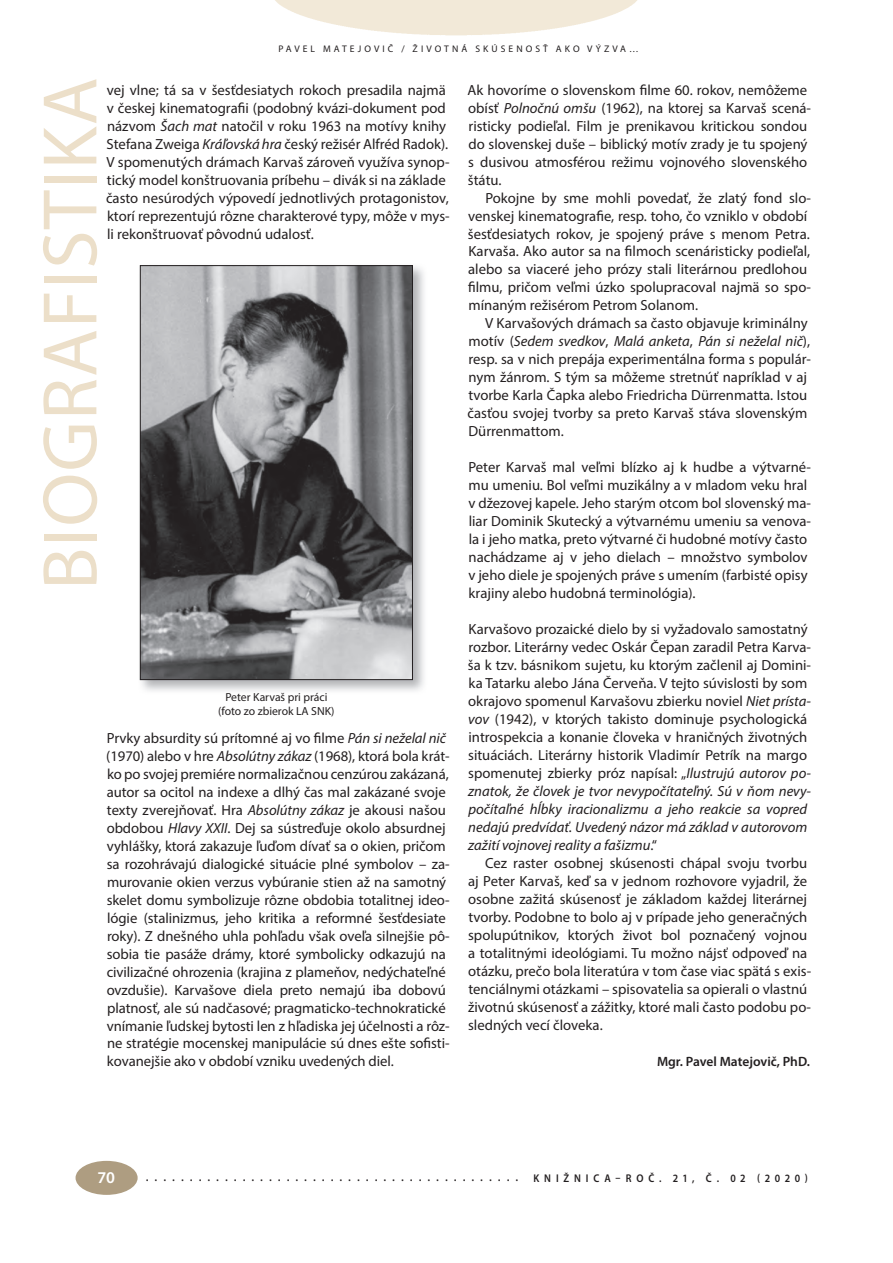
<style>
.page{position:relative;width:893px;height:1263px;background:#fff}
.page>*{position:absolute;margin:0;border:0;box-sizing:border-box;transform-origin:0 0}
.t1{font:78px "Myriad Pro";letter-spacing:.015em;color:#ecdfc9}
.t2{font:600 16.5px "Myriad Pro";color:#fff}
.t3{font:14.85px "Myriad Pro";color:#231f20;scale:.9 1}
.t4{font:14.7px/18px "Myriad Pro";color:#231f20}
.t5{font:600 13.5px "Myriad Pro";color:#231f20}
.t6{font:11.7px/13.5px "Myriad Pro";color:#231f20;text-align:center}
.t7{font:600 11.25px "Myriad Pro";letter-spacing:.485em;color:#231f20;scale:.9 1}
.t8{font:9.6px "Myriad Pro";letter-spacing:.32em;color:#231f20}
.s1{font-style:italic}
</style>
<div class="page">
<img style="left:275px;top:0;width:362px;height:36px">
<div style="left:76px;top:1161px;width:62px;height:34px;background:#ae9d81;border-radius:50%"></div>
<img style="left:142px;top:267px;width:269px;height:411px">
<div style="left:140px;top:265px;width:273px;height:415px;border:1px solid #231f20"></div>
<p class="t8" style="left:279px;top:45px;width:362px">PAVEL MATEJOVIČ / ŽIVOTNÁ SKÚSENOSŤ AKO VÝZVA…</p>
<h1 class="t1" style="left:40px;top:590px;width:514px;rotate:-90deg">BIOGRAFISTIKA</h1>
<p class="t4" style="left:106px;top:82px;width:345px">vej vlne; tá sa v šesťdesiatych rokoch presadila najmä v českej kinematografii (podobný kvázi-dokument pod názvom <span class="s1">Šach mat</span> natočil v roku 1963 na motívy knihy Stefana Zweiga <span class="s1">Kráľovská hra</span> český režisér Alfréd Radok).<br>V spomenutých drámach Karvaš zároveň využíva synop&shy;tický model konštruovania príbehu – divák si na základe často nesúrodých výpovedí jednotlivých protagonistov, ktorí reprezentujú rôzne charakterové typy, môže v mys&shy;li rekonštruovať pôvodnú udalosť.</p>
<p class="t4" style="left:467px;top:82px;width:345px">Ak hovoríme o slovenskom filme 60. rokov, nemôžeme obísť <span class="s1">Polnočnú omšu</span> (1962), na ktorej sa Karvaš scená&shy;risticky podieľal. Film je prenikavou kritickou sondou do slovenskej duše – biblický motív zrady je tu spojený s dusivou atmosférou režimu vojnového slovenského štátu.</p>
<p class="t4" style="left:468px;top:190px;width:345px;text-indent:17px">Pokojne by sme mohli povedať, že zlatý fond slo&shy;venskej kinematografie, resp. toho, čo vzniklo v období šesťdesiatych rokov, je spojený práve s menom Petra.<br>Karvaša. Ako autor sa na filmoch scenáristicky podieľal, alebo sa viaceré jeho prózy stali literárnou predlohou filmu, pričom veľmi úzko spolupracoval najmä so spo&shy;mínaným režisérom Petrom Solanom.</p>
<p class="t4" style="left:467px;top:316px;width:345px;text-indent:18px">V Karvašových drámach sa často objavuje kriminálny motív (<span class="s1">Sedem svedkov</span>, <span class="s1">Malá anketa</span>, <span class="s1">Pán si neželal nič</span>), resp. sa v nich prepája experimentálna forma s populár&shy;nym žánrom. S tým sa môžeme stretnúť napríklad v aj tvorbe Karla Čapka alebo Friedricha Dürrenmatta. Istou časťou svojej tvorby sa preto Karvaš stáva slovenským Dürrenmattom.</p>
<p class="t4" style="left:468px;top:460px;width:344px">Peter Karvaš mal veľmi blízko aj k hudbe a výtvarné&shy;mu umeniu. Bol veľmi muzikálny a v mladom veku hral v džezovej kapele. Jeho starým otcom bol slovenský ma&shy;liar Dominik Skutecký a výtvarnému umeniu sa venova&shy;la i jeho matka, preto výtvarné či hudobné motívy často nachádzame aj v jeho dielach – množstvo symbolov v jeho diele je spojených práve s umením (farbisté opisy krajiny alebo hudobná terminológia).</p>
<p class="t4" style="left:468px;top:622px;width:345px">Karvašovo prozaické dielo by si vyžadovalo samostatný rozbor. Literárny vedec Oskár Čepan zaradil Petra Karva&shy;ša k tzv. básnikom sujetu, ku ktorým začlenil aj Domini&shy;ka Tatarku alebo Jána Červeňa. V tejto súvislosti by som okrajovo spomenul Karvašovu zbierku noviel <span class="s1">Niet prísta&shy;vov</span> (1942), v ktorých takisto dominuje psychologická introspekcia a konanie človeka v hraničných životných situáciách. Literárny historik Vladimír Petrík na margo spomenutej zbierky próz napísal: „<span class="s1">Ilustrujú autorov po&shy;znatok, že človek je tvor nevypočítateľný. Sú v ňom nevy&shy;počítaľné hĺbky iracionalizmu a jeho reakcie sa vopred nedajú predvídať. Uvedený názor má základ v autorovom zažití vojnovej reality a fašizmu</span>.“</p>
<p class="t4" style="left:468px;top:856px;width:344px;text-indent:17px">Cez raster osobnej skúsenosti chápal svoju tvorbu aj Peter Karvaš, keď sa v jednom rozhovore vyjadril, že osobne zažitá skúsenosť je základom každej literárnej tvorby. Podobne to bolo aj v prípade jeho generačných spolupútnikov, ktorých život bol poznačený vojnou a totalitnými ideológiami. Tu možno nájsť odpoveď na otázku, prečo bola literatúra v tom čase viac spätá s exis&shy;tenciálnymi otázkami – spisovatelia sa opierali o vlastnú životnú skúsenosť a zážitky, ktoré mali často podobu po&shy;sledných vecí človeka.</p>
<p class="t5" style="left:657px;top:1056px;width:154px">Mgr. Pavel Matejovič, PhD.</p>
<p class="t6" style="left:218px;top:691px;width:118px">Peter Karvaš pri práci (foto zo zbierok LA SNK)</p>
<p class="t4" style="left:106px;top:730px;width:345px">Prvky absurdity sú prítomné aj vo filme <span class="s1">Pán si neželal nič </span>(1970) alebo v hre <span class="s1">Absolútny zákaz</span> (1968), ktorá bola krát&shy;ko po svojej premiére normalizačnou cenzúrou zakázaná, autor sa ocitol na indexe a dlhý čas mal zakázané svoje texty zverejňovať. Hra <span class="s1">Absolútny zákaz</span> je akousi našou obdobou <span class="s1">Hlavy XXII</span>. Dej sa sústreďuje okolo absurdnej vyhlášky, ktorá zakazuje ľuďom dívať sa o okien, pričom sa rozohrávajú dialogické situácie plné symbolov – za&shy;murovanie okien verzus vybúranie stien až na samotný skelet domu symbolizuje rôzne obdobia totalitnej ideo&shy;lógie (stalinizmus, jeho kritika a reformné šesťdesiate roky). Z dnešného uhla pohľadu však oveľa silnejšie pô&shy;sobia tie pasáže drámy, ktoré symbolicky odkazujú na civilizačné ohrozenia (krajina z plameňov, nedýchateľné ovzdušie). Karvašove diela preto nemajú iba dobovú platnosť, ale sú nadčasové; pragmaticko-technokratické vnímanie ľudskej bytosti len z hľadiska jej účelnosti a rôz&shy;ne stratégie mocenskej manipulácie sú dnes ešte sofisti&shy;kovanejšie ako v období vzniku uvedených diel.</p>
<p class="t2" style="left:97px;top:1172px;width:19px">70</p>
<p class="t3" style="left:146px;top:1170px;width:415px">...........................................</p>
<p class="t7" style="left:533px;top:1174px;width:306px">KNIŽNICA–ROČ. 21, Č. 02 (2020)</p>
</div>
